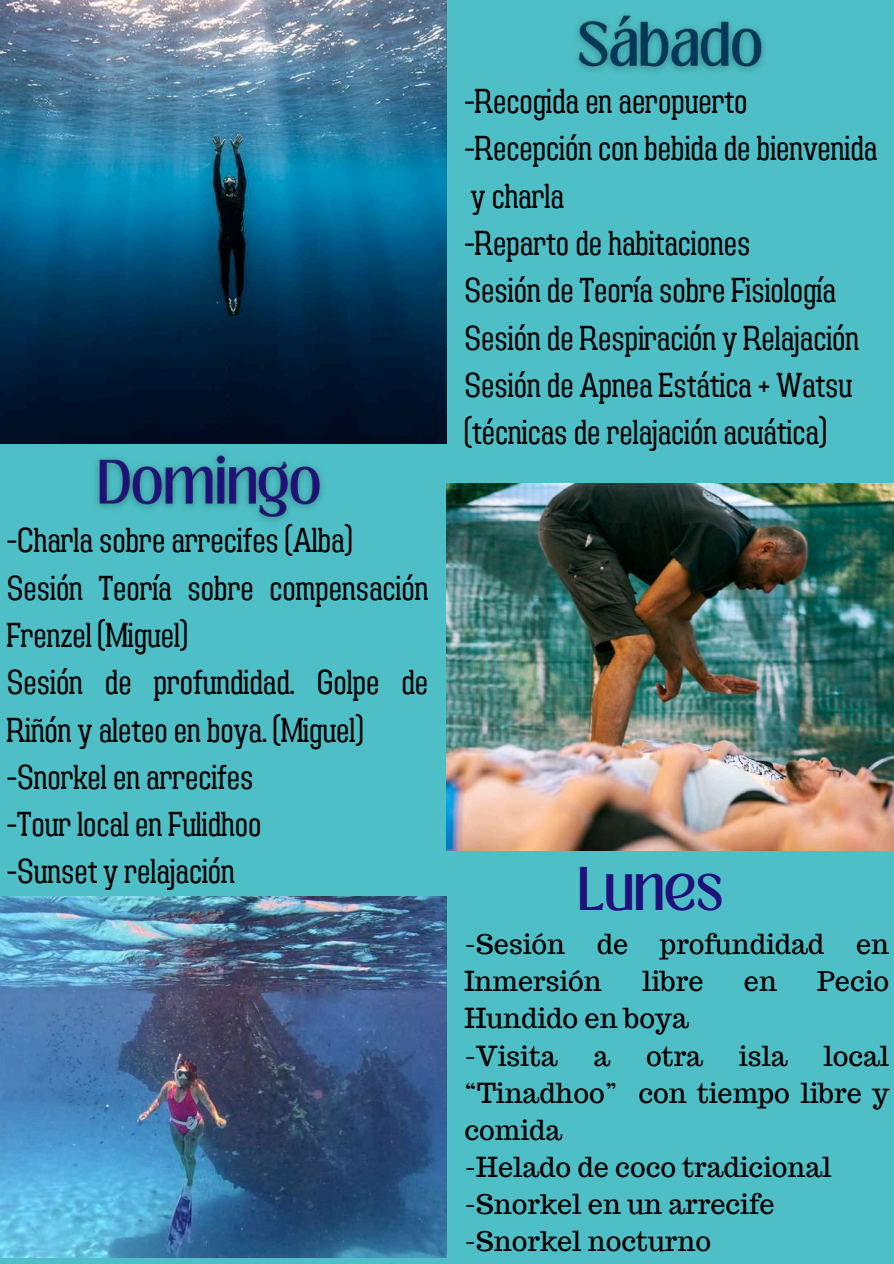
<style>
.page{position:relative;width:894px;height:1264px;background:#fff}
.page>*{position:absolute;margin:0;border:0;box-sizing:border-box;transform-origin:0 0}
.t1{font:47.25px "Loubag";color:#1f107b}
.t2{font:34.5px/47.2px "Adirek Slab 400";color:#000}
.t3{font:27px/37.2px "Trocchi";color:#000}
</style>
<div class="page">
<div style="left:0;top:0;width:893px;height:1263px;background:#4ebfc6"></div>
<img style="left:0;top:0;width:446px;height:443px">
<img style="left:446px;top:483px;width:447px;height:367px">
<img style="left:0;top:896px;width:446px;height:361px">
<img style="left:577px;top:15px;width:188px;height:56px">
<img style="left:87px;top:443px;width:247px;height:79px">
<p class="t2" style="left:7px;top:517px;width:423px">-Charla sobre arrecifes (Alba)<br>Sesión Teoría sobre compensación<br>Frenzel (Miguel)<br>Sesión de profundidad. Golpe de<br>Riñón y aleteo en boya. (Miguel) -Snorkel en arrecifes<br>-Tour local en Fulidhoo<br>-Sunset y relajación</p>
<p class="t2" style="left:464px;top:78px;width:414px">-Recogida en aeropuerto -Recepción con bebida de bienvenida y charla<br>-Reparto de habitaciones<br>Sesión de Teoría sobre Fisiología<br>Sesión de Respiración y Relajación<br>Sesión de Apnea Estática + Watsu (técnicas de relajación acuática)</p>
<h1 class="t1" style="left:578px;top:850px;width:146px">Lunes</h1>
<p class="t3" style="left:464px;top:925px;width:426px">-Sesión de profundidad en<br>Inmersión</p>
<p class="t3" style="left:642px;top:962px;width:63px">libre</p>
<p class="t3" style="left:743px;top:962px;width:35px">en</p>
<p class="t3" style="left:817px;top:962px;width:73px">Pecio</p>
<p class="t3" style="left:464px;top:999px;width:226px">Hundido en boya -Visita</p>
<p class="t3" style="left:593px;top:1037px;width:18px">a</p>
<p class="t3" style="left:646px;top:1037px;width:58px">otra</p>
<p class="t3" style="left:738px;top:1037px;width:50px">isla</p>
<p class="t3" style="left:464px;top:1037px;width:426px;text-indent:359px">local “Tinadhoo” con tiempo libre y comida<br>-Helado de coco tradicional -Snorkel en un arrecife -Snorkel nocturno</p>
</div>
